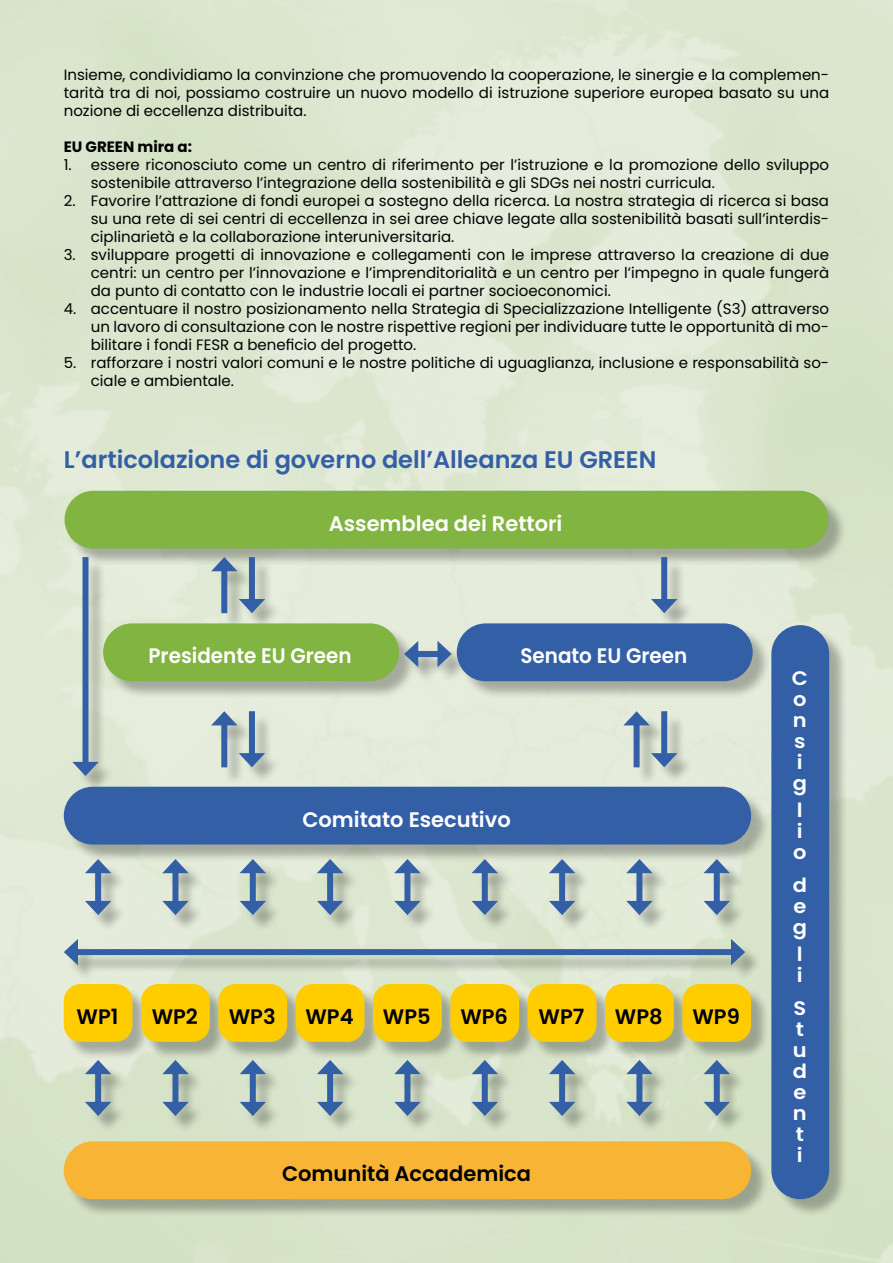
<style>
.page{position:relative;width:893px;height:1263px;background:#fff}
.page>*{position:absolute;margin:0;border:0;box-sizing:border-box;transform-origin:0 0}
.t1{font:600 24px "Poppins";color:#335fa6}
.t2{font:600 21px "Poppins";color:#000}
.t3{font:600 21px "Poppins";color:#fff}
.t4{font:600 21px "Poppins";color:#fff;scale:.95 1}
.t5{font:600 19.5px/21px "Poppins";color:#fff;scale:1.08 1}
.t6{font:15px/18px "Poppins";color:#000;text-align:justify}
.t7{font:700 15px "Poppins";color:#000}
</style>
<div class="page">
<img style="left:0;top:0;width:893px;height:1263px">
<div style="left:66px;top:493px;width:782px;height:725px;background:#000;opacity:.28"></div>
<div style="left:65px;top:491px;width:763px;height:58px;background:#81b441;border-radius:29px"></div>
<div style="left:64px;top:787px;width:687px;height:57px;background:#335fa6;border-radius:29px"></div>
<div style="left:64px;top:1141px;width:687px;height:58px;background:#f8b434;border-radius:29px"></div>
<div style="left:296px;top:984px;width:68px;height:58px;background:#fc0;border-radius:17px"></div>
<div style="left:373px;top:984px;width:69px;height:58px;background:#fc0;border-radius:17px"></div>
<div style="left:450px;top:984px;width:69px;height:58px;background:#fc0;border-radius:17px"></div>
<div style="left:528px;top:984px;width:68px;height:58px;background:#fc0;border-radius:17px"></div>
<div style="left:605px;top:984px;width:69px;height:58px;background:#fc0;border-radius:17px"></div>
<div style="left:682px;top:984px;width:69px;height:58px;background:#fc0;border-radius:17px"></div>
<div style="left:64px;top:984px;width:69px;height:58px;background:#fc0;border-radius:17px"></div>
<div style="left:141px;top:984px;width:69px;height:58px;background:#fc0;border-radius:17px"></div>
<div style="left:218px;top:984px;width:69px;height:58px;background:#fc0;border-radius:17px"></div>
<div style="left:771px;top:625px;width:58px;height:574px;background:#335fa6;border-radius:29px"></div>
<div style="left:457px;top:623px;width:296px;height:58px;background:#335fa6;border-radius:29px"></div>
<div style="left:103px;top:623px;width:296px;height:58px;background:#81b441;border-radius:29px"></div>
<div style="left:413px;top:651px;width:30px;height:6px;background:#335fa6"></div>
<svg style="left:404px;top:641px;width:14px;height:26px"></svg>
<svg style="left:437px;top:641px;width:15px;height:26px"></svg>
<div style="left:73px;top:949px;width:663px;height:6px;background:#335fa6"></div>
<svg style="left:64px;top:939px;width:14px;height:26px"></svg>
<svg style="left:731px;top:939px;width:14px;height:26px"></svg>
<div style="left:221px;top:566px;width:6px;height:47px;background:#335fa6"></div>
<svg style="left:211px;top:557px;width:27px;height:14px"></svg>
<div style="left:249px;top:557px;width:6px;height:47px;background:#335fa6"></div>
<svg style="left:239px;top:599px;width:26px;height:14px"></svg>
<div style="left:221px;top:720px;width:6px;height:47px;background:#335fa6"></div>
<svg style="left:211px;top:711px;width:27px;height:14px"></svg>
<div style="left:249px;top:711px;width:6px;height:47px;background:#335fa6"></div>
<svg style="left:239px;top:753px;width:26px;height:14px"></svg>
<div style="left:661px;top:557px;width:6px;height:47px;background:#335fa6"></div>
<svg style="left:651px;top:599px;width:26px;height:14px"></svg>
<div style="left:634px;top:720px;width:6px;height:47px;background:#335fa6"></div>
<svg style="left:623px;top:711px;width:27px;height:14px"></svg>
<div style="left:661px;top:711px;width:6px;height:47px;background:#335fa6"></div>
<svg style="left:651px;top:753px;width:26px;height:14px"></svg>
<div style="left:95px;top:868px;width:6px;height:38px;background:#335fa6"></div>
<svg style="left:85px;top:859px;width:26px;height:14px"></svg>
<svg style="left:85px;top:901px;width:26px;height:14px"></svg>
<div style="left:172px;top:868px;width:6px;height:38px;background:#335fa6"></div>
<svg style="left:162px;top:859px;width:27px;height:14px"></svg>
<svg style="left:162px;top:901px;width:27px;height:14px"></svg>
<div style="left:250px;top:868px;width:6px;height:38px;background:#335fa6"></div>
<svg style="left:240px;top:859px;width:26px;height:14px"></svg>
<svg style="left:240px;top:901px;width:26px;height:14px"></svg>
<div style="left:327px;top:868px;width:6px;height:38px;background:#335fa6"></div>
<svg style="left:317px;top:859px;width:26px;height:14px"></svg>
<svg style="left:317px;top:901px;width:26px;height:14px"></svg>
<div style="left:404px;top:868px;width:6px;height:38px;background:#335fa6"></div>
<svg style="left:394px;top:859px;width:27px;height:14px"></svg>
<svg style="left:394px;top:901px;width:27px;height:14px"></svg>
<div style="left:482px;top:868px;width:6px;height:38px;background:#335fa6"></div>
<svg style="left:472px;top:859px;width:26px;height:14px"></svg>
<svg style="left:472px;top:901px;width:26px;height:14px"></svg>
<div style="left:559px;top:868px;width:6px;height:38px;background:#335fa6"></div>
<svg style="left:549px;top:859px;width:26px;height:14px"></svg>
<svg style="left:549px;top:901px;width:26px;height:14px"></svg>
<div style="left:636px;top:868px;width:6px;height:38px;background:#335fa6"></div>
<svg style="left:626px;top:859px;width:27px;height:14px"></svg>
<svg style="left:626px;top:901px;width:27px;height:14px"></svg>
<div style="left:714px;top:868px;width:6px;height:38px;background:#335fa6"></div>
<svg style="left:704px;top:859px;width:26px;height:14px"></svg>
<svg style="left:704px;top:901px;width:26px;height:14px"></svg>
<div style="left:95px;top:1069px;width:6px;height:38px;background:#335fa6"></div>
<svg style="left:85px;top:1060px;width:26px;height:14px"></svg>
<svg style="left:85px;top:1102px;width:26px;height:14px"></svg>
<div style="left:172px;top:1069px;width:6px;height:38px;background:#335fa6"></div>
<svg style="left:162px;top:1060px;width:27px;height:14px"></svg>
<svg style="left:162px;top:1102px;width:27px;height:14px"></svg>
<div style="left:250px;top:1069px;width:6px;height:38px;background:#335fa6"></div>
<svg style="left:240px;top:1060px;width:26px;height:14px"></svg>
<svg style="left:240px;top:1102px;width:26px;height:14px"></svg>
<div style="left:327px;top:1069px;width:6px;height:38px;background:#335fa6"></div>
<svg style="left:317px;top:1060px;width:26px;height:14px"></svg>
<svg style="left:317px;top:1102px;width:26px;height:14px"></svg>
<div style="left:404px;top:1069px;width:6px;height:38px;background:#335fa6"></div>
<svg style="left:394px;top:1060px;width:27px;height:14px"></svg>
<svg style="left:394px;top:1102px;width:27px;height:14px"></svg>
<div style="left:482px;top:1069px;width:6px;height:38px;background:#335fa6"></div>
<svg style="left:472px;top:1060px;width:26px;height:14px"></svg>
<svg style="left:472px;top:1102px;width:26px;height:14px"></svg>
<div style="left:559px;top:1069px;width:6px;height:38px;background:#335fa6"></div>
<svg style="left:549px;top:1060px;width:26px;height:14px"></svg>
<svg style="left:549px;top:1102px;width:26px;height:14px"></svg>
<div style="left:636px;top:1069px;width:6px;height:38px;background:#335fa6"></div>
<svg style="left:626px;top:1060px;width:27px;height:14px"></svg>
<svg style="left:626px;top:1102px;width:27px;height:14px"></svg>
<div style="left:714px;top:1069px;width:6px;height:38px;background:#335fa6"></div>
<svg style="left:704px;top:1060px;width:26px;height:14px"></svg>
<svg style="left:704px;top:1102px;width:26px;height:14px"></svg>
<div style="left:82px;top:557px;width:6px;height:210px;background:#335fa6"></div>
<svg style="left:72px;top:762px;width:27px;height:14px"></svg>
<p class="t6" style="left:64px;top:65px;width:767px">Insieme, condividiamo la convinzione che promuovendo la cooperazione, le sinergie e la complemen&shy;tarità tra di noi, possiamo costruire un nuovo modello di istruzione superiore europea basato su una nozione di eccellenza distribuita.</p>
<p class="t7" style="left:64px;top:138px;width:130px">EU GREEN mira a:</p>
<p class="t6" style="left:91px;top:155px;width:740px;text-indent:-27px">1. essere riconosciuto come un centro di riferimento per l’istruzione e la promozione dello sviluppo sostenibile attraverso l’integrazione della sostenibilità e gli SDGs nei nostri curricula.</p>
<p class="t6" style="left:91px;top:191px;width:740px;text-indent:-27px">2. Favorire l’attrazione di fondi europei a sostegno della ricerca. La nostra strategia di ricerca si basa su una rete di sei centri di eccellenza in sei aree chiave legate alla sostenibilità basati sull’interdis&shy;ciplinarietà e la collaborazione interuniversitaria.</p>
<p class="t6" style="left:91px;top:245px;width:740px;text-indent:-27px">3. sviluppare progetti di innovazione e collegamenti con le imprese attraverso la creazione di due centri: un centro per l’innovazione e l’imprenditorialità e un centro per l’impegno in quale fungerà da punto di contatto con le industrie locali ei partner socioeconomici.</p>
<p class="t6" style="left:91px;top:299px;width:740px;text-indent:-27px">4. accentuare il nostro posizionamento nella Strategia di Specializzazione Intelligente (S3) attraverso un lavoro di consultazione con le nostre rispettive regioni per individuare tutte le opportunità di mo&shy;bilitare i fondi FESR a beneficio del progetto.</p>
<p class="t6" style="left:91px;top:353px;width:740px;text-indent:-27px">5. rafforzare i nostri valori comuni e le nostre politiche di uguaglianza, inclusione e responsabilità so&shy;ciale e ambientale.</p>
<h1 class="t1" style="left:64px;top:446px;width:594px">L’articolazione di governo dell’Alleanza EU GREEN</h1>
<h2 class="t3" style="left:329px;top:511px;width:235px">Assemblea dei Rettori</h2>
<h2 class="t4" style="left:149px;top:644px;width:215px">Presidente EU Green</h2>
<h2 class="t4" style="left:520px;top:644px;width:177px">Senato EU Green</h2>
<h2 class="t3" style="left:302px;top:807px;width:210px">Comitato Esecutivo</h2>
<h2 class="t2" style="left:77px;top:1004px;width:43px">WP1</h2>
<h2 class="t2" style="left:152px;top:1004px;width:48px">WP2</h2>
<h2 class="t2" style="left:229px;top:1004px;width:48px">WP3</h2>
<h2 class="t2" style="left:305px;top:1004px;width:50px">WP4</h2>
<h2 class="t2" style="left:383px;top:1004px;width:49px">WP5</h2>
<h2 class="t2" style="left:460px;top:1004px;width:49px">WP6</h2>
<h2 class="t2" style="left:539px;top:1004px;width:47px">WP7</h2>
<h2 class="t2" style="left:615px;top:1004px;width:49px">WP8</h2>
<h2 class="t2" style="left:692px;top:1004px;width:49px">WP9</h2>
<h2 class="t2" style="left:282px;top:1162px;width:250px">Comunità Accademica</h2>
<h3 class="t5" style="left:792px;top:667px;width:16px">C o n s i g</h3>
<h3 class="t5" style="left:793px;top:799px;width:14px">l i o</h3>
<h3 class="t5" style="left:793px;top:874px;width:15px;text-align:justify">d e g</h3>
<h3 class="t5" style="left:797px;top:943px;width:7px">l i</h3>
<h3 class="t5" style="left:793px;top:997px;width:15px">S t u d e n t i</h3>
</div>
